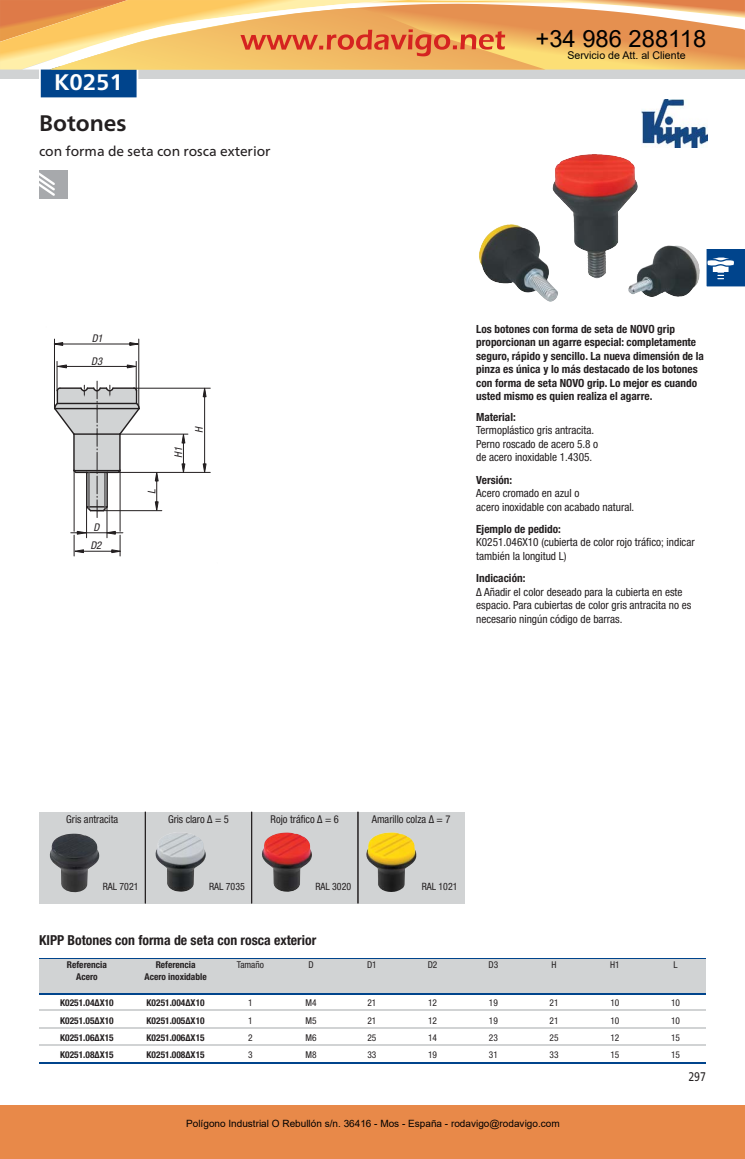
<style>
.page{position:relative;width:745px;height:1159px;background:#fff}
.page>*{position:absolute;margin:0;border:0;box-sizing:border-box;transform-origin:0 0}
.t1{font:23.75px "Arial";color:#000}
.t2{font:700 22.5px "Frutiger Neue LTW1 G";color:#231f20}
.t3{font:700 22.5px "Frutiger Neue LTW1 G";color:#fff}
.t4{font:700 condensed 13.75px "Helvetica Neue LTW1 G";color:#231f20}
.t5{font:13.75px "Frutiger Neue LTW1 G";color:#231f20}
.t6{font:12.5px "Frutiger Neue LTW1 G";color:#231f20;scale:.81 1}
.t7{font:condensed 11.25px/13.5px "Helvetica Neue LTW1 G";color:#231f20}
.t8{font:700 condensed 11.25px/13.5px "Helvetica Neue LTW1 G";color:#231f20}
.t9{font:condensed 10.75px "Helvetica Neue LTW1 G";color:#231f20}
.t10{font:10.62px "Arial";color:#000}
.t11{font:italic condensed 10.62px/23px "Helvetica Neue LTW1 G";color:#231f20}
.t12{font:condensed 10.12px "Helvetica Neue LTW1 G";color:#231f20}
.t13{font:10px "Arial";color:#000}
.t14{font:700 condensed 9.38px "Helvetica Neue LTW1 G";color:#231f20}
.t15{font:condensed 9.38px "Helvetica Neue LTW1 G";color:#231f20}
</style>
<div class="page">
<img style="left:641px;top:100px;width:65px;height:48px">
<svg style="left:706px;top:249px;width:38px;height:38px"></svg>
<img style="left:479px;top:154px;width:220px;height:148px">
<hr style="left:120px;top:470px;width:1px;height:61px;background:#231f20">
<hr style="left:74px;top:470px;width:1px;height:61px;background:#231f20">
<hr style="left:97px;top:510px;width:65px;height:1px;background:#231f20">
<hr style="left:86px;top:507px;width:1px;height:31px;background:#231f20">
<hr style="left:107px;top:507px;width:1px;height:31px;background:#231f20">
<hr style="left:57px;top:361px;width:1px;height:30px;background:#231f20">
<hr style="left:136px;top:361px;width:1px;height:30px;background:#231f20">
<hr style="left:54px;top:339px;width:1px;height:69px;background:#231f20">
<hr style="left:138px;top:339px;width:1px;height:69px;background:#231f20">
<hr style="left:119px;top:434px;width:69px;height:1px;background:#231f20">
<hr style="left:97px;top:472px;width:113px;height:1px;background:#231f20">
<hr style="left:134px;top:388px;width:76px;height:1px;background:#231f20">
<hr style="left:57px;top:344px;width:77px;height:1px;background:#231f20">
<svg style="left:129px;top:342px;width:11px;height:4px"></svg>
<svg style="left:53px;top:342px;width:10px;height:4px"></svg>
<hr style="left:57px;top:366px;width:77px;height:1px;background:#231f20">
<svg style="left:126px;top:364px;width:14px;height:5px"></svg>
<svg style="left:56px;top:364px;width:11px;height:5px"></svg>
<hr style="left:79px;top:551px;width:35px;height:1px;background:#231f20">
<hr style="left:71px;top:532px;width:52px;height:1px;background:#231f20">
<svg style="left:71px;top:530px;width:19px;height:26px"></svg>
<svg style="left:102px;top:530px;width:22px;height:26px"></svg>
<hr style="left:204px;top:391px;width:1px;height:77px;background:#231f20">
<svg style="left:202px;top:387px;width:5px;height:10px"></svg>
<svg style="left:202px;top:463px;width:5px;height:10px"></svg>
<hr style="left:183px;top:437px;width:1px;height:31px;background:#231f20">
<svg style="left:181px;top:433px;width:4px;height:11px"></svg>
<svg style="left:181px;top:463px;width:4px;height:10px"></svg>
<hr style="left:156px;top:475px;width:1px;height:31px;background:#231f20">
<svg style="left:154px;top:471px;width:5px;height:11px"></svg>
<svg style="left:154px;top:501px;width:5px;height:11px"></svg>
<svg style="left:54px;top:381px;width:87px;height:138px"></svg>
<div style="left:39px;top:812px;width:425px;height:91px;background:#d1d3d4"></div>
<hr style="left:145px;top:812px;width:1px;height:91px;background:#231f20">
<hr style="left:251px;top:812px;width:1px;height:91px;background:#231f20">
<hr style="left:357px;top:812px;width:1px;height:91px;background:#231f20">
<img style="left:366px;top:832px;width:50px;height:60px">
<img style="left:262px;top:832px;width:50px;height:60px">
<img style="left:49px;top:833px;width:50px;height:60px">
<img style="left:155px;top:833px;width:51px;height:59px">
<div style="left:39px;top:171px;width:28px;height:28px;background:#a7a9ac"></div>
<svg style="left:39px;top:172px;width:16px;height:24px"></svg>
<hr style="left:39px;top:958px;width:666px;height:1px;background:#00448c">
<div style="left:39px;top:959px;width:666px;height:35px;background:#d1d3d4"></div>
<hr style="left:39px;top:993px;width:666px;height:2px;background:#00448c">
<hr style="left:39px;top:1010px;width:666px;height:1px;background:#d1d3d4">
<hr style="left:39px;top:1027px;width:666px;height:1px;background:#d1d3d4">
<hr style="left:39px;top:1044px;width:666px;height:2px;background:#d1d3d4">
<hr style="left:39px;top:1062px;width:666px;height:1px;background:#00448c">
<div style="left:0;top:1105px;width:744px;height:54px;background:#e88949"></div>
<svg style="left:0;top:0;width:744px;height:98px"></svg>
<h1 class="t1" style="left:535px;top:22px;width:172px">+34 986 288118</h1>
<h2 class="t3" style="left:54px;top:74px;width:70px">K0251</h2>
<h2 class="t2" style="left:39px;top:115px;width:89px">Botones</h2>
<p class="t5" style="left:39px;top:146px;width:233px">con forma de seta con rosca exterior</p>
<p class="t11" style="left:91px;top:327px;width:13px">D1<br>D3</p>
<p class="t11" style="left:93px;top:516px;width:7px">D</p>
<p class="t11" style="left:90px;top:534px;width:13px">D2</p>
<p class="t11" style="left:140px;top:494px;width:6px;rotate:-90deg">L</p>
<p class="t11" style="left:167px;top:458px;width:12px;rotate:-90deg">H1</p>
<p class="t11" style="left:187px;top:432px;width:7px;rotate:-90deg">H</p>
<p class="t10" style="left:567px;top:48px;width:120px">Servicio de Att. al Cliente</p>
<p class="t8" style="left:476px;top:323px;width:229px">Los botones con forma de seta de NOVO grip proporcionan un agarre especial: completamente seguro, rápido y sencillo. La nueva dimensión de la pinza es única y lo más destacado de los botones con forma de seta NOVO grip. Lo mejor es cuando usted mismo es quien realiza el agarre.</p>
<p class="t8" style="left:476px;top:411px;width:41px">Material:</p>
<p class="t7" style="left:476px;top:425px;width:123px">Termoplástico gris antracita.<br>Perno roscado de acero 5.8 o de acero inoxidable 1.4305.</p>
<p class="t8" style="left:476px;top:474px;width:38px">Versión:</p>
<p class="t7" style="left:476px;top:488px;width:159px">Acero cromado en azul o<br>acero inoxidable con acabado natural.</p>
<p class="t8" style="left:476px;top:523px;width:86px">Ejemplo de pedido:</p>
<p class="t7" style="left:476px;top:537px;width:220px">K0251.046X10 (cubierta de color rojo tráfico; indicar también la longitud L)</p>
<p class="t8" style="left:476px;top:573px;width:51px">Indicación:</p>
<p class="t7" style="left:476px;top:586px;width:216px">Δ Añadir el color deseado para la cubierta en este espacio. Para cubiertas de color gris antracita no es necesario ningún código de barras.</p>
<p class="t9" style="left:66px;top:815px;width:53px">Gris antracita</p>
<p class="t9" style="left:168px;top:815px;width:62px">Gris claro Δ = 5</p>
<p class="t9" style="left:270px;top:815px;width:70px">Rojo tráfico Δ = 6</p>
<p class="t9" style="left:371px;top:815px;width:80px">Amarillo colza Δ = 7</p>
<p class="t12" style="left:103px;top:883px;width:37px">RAL 7021</p>
<p class="t12" style="left:209px;top:883px;width:37px">RAL 7035</p>
<p class="t12" style="left:315px;top:883px;width:37px">RAL 3020</p>
<p class="t12" style="left:421px;top:883px;width:37px">RAL 1021</p>
<p class="t4" style="left:39px;top:935px;width:278px">KIPP Botones con forma de seta con rosca exterior</p>
<p class="t14" style="left:67px;top:961px;width:41px">Referencia</p>
<p class="t14" style="left:155px;top:961px;width:41px">Referencia</p>
<p class="t15" style="left:236px;top:961px;width:29px">Tamaño</p>
<p class="t15" style="left:308px;top:961px;width:7px">D</p>
<p class="t15" style="left:367px;top:961px;width:11px">D1</p>
<p class="t15" style="left:427px;top:961px;width:11px">D2</p>
<p class="t15" style="left:488px;top:961px;width:11px">D3</p>
<p class="t15" style="left:551px;top:961px;width:7px">H</p>
<p class="t15" style="left:609px;top:961px;width:11px">H1</p>
<p class="t15" style="left:673px;top:961px;width:6px">L</p>
<p class="t14" style="left:76px;top:973px;width:23px">Acero</p>
<p class="t14" style="left:144px;top:973px;width:64px">Acero inoxidable</p>
<p class="t14" style="left:60px;top:999px;width:55px">K0251.04ΔX10</p>
<p class="t14" style="left:146px;top:999px;width:59px">K0251.004ΔX10</p>
<p class="t15" style="left:248px;top:999px;width:6px">1</p>
<p class="t15" style="left:305px;top:999px;width:13px">M4</p>
<p class="t15" style="left:367px;top:999px;width:11px">21</p>
<p class="t15" style="left:428px;top:999px;width:11px">12</p>
<p class="t15" style="left:488px;top:999px;width:10px">19</p>
<p class="t15" style="left:549px;top:999px;width:10px">21</p>
<p class="t15" style="left:610px;top:999px;width:10px">10</p>
<p class="t15" style="left:670px;top:999px;width:10px">10</p>
<p class="t14" style="left:60px;top:1017px;width:55px">K0251.05ΔX10</p>
<p class="t14" style="left:146px;top:1017px;width:59px">K0251.005ΔX10</p>
<p class="t15" style="left:248px;top:1017px;width:6px">1</p>
<p class="t15" style="left:305px;top:1017px;width:13px">M5</p>
<p class="t15" style="left:367px;top:1017px;width:11px">21</p>
<p class="t15" style="left:428px;top:1017px;width:11px">12</p>
<p class="t15" style="left:488px;top:1017px;width:10px">19</p>
<p class="t15" style="left:549px;top:1017px;width:10px">21</p>
<p class="t15" style="left:610px;top:1017px;width:10px">10</p>
<p class="t15" style="left:670px;top:1017px;width:10px">10</p>
<p class="t14" style="left:60px;top:1034px;width:55px">K0251.06ΔX15</p>
<p class="t14" style="left:146px;top:1034px;width:59px">K0251.006ΔX15</p>
<p class="t15" style="left:248px;top:1034px;width:6px">2</p>
<p class="t15" style="left:305px;top:1034px;width:13px">M6</p>
<p class="t15" style="left:367px;top:1034px;width:11px">25</p>
<p class="t15" style="left:428px;top:1034px;width:11px">14</p>
<p class="t15" style="left:488px;top:1034px;width:10px">23</p>
<p class="t15" style="left:549px;top:1034px;width:10px">25</p>
<p class="t15" style="left:610px;top:1034px;width:10px">12</p>
<p class="t15" style="left:670px;top:1034px;width:10px">15</p>
<p class="t14" style="left:60px;top:1051px;width:55px">K0251.08ΔX15</p>
<p class="t14" style="left:146px;top:1051px;width:59px">K0251.008ΔX15</p>
<p class="t15" style="left:248px;top:1051px;width:6px">3</p>
<p class="t15" style="left:305px;top:1051px;width:13px">M8</p>
<p class="t15" style="left:367px;top:1051px;width:11px">33</p>
<p class="t15" style="left:428px;top:1051px;width:11px">19</p>
<p class="t15" style="left:488px;top:1051px;width:10px">31</p>
<p class="t15" style="left:549px;top:1051px;width:10px">33</p>
<p class="t15" style="left:610px;top:1051px;width:10px">15</p>
<p class="t15" style="left:670px;top:1051px;width:10px">15</p>
<p class="t6" style="left:688px;top:1071px;width:23px">297</p>
<p class="t13" style="left:186px;top:1117px;width:375px">Polígono Industrial O Rebullón s/n. 36416 - Mos - España - rodavigo@rodavigo.com</p>
</div>
